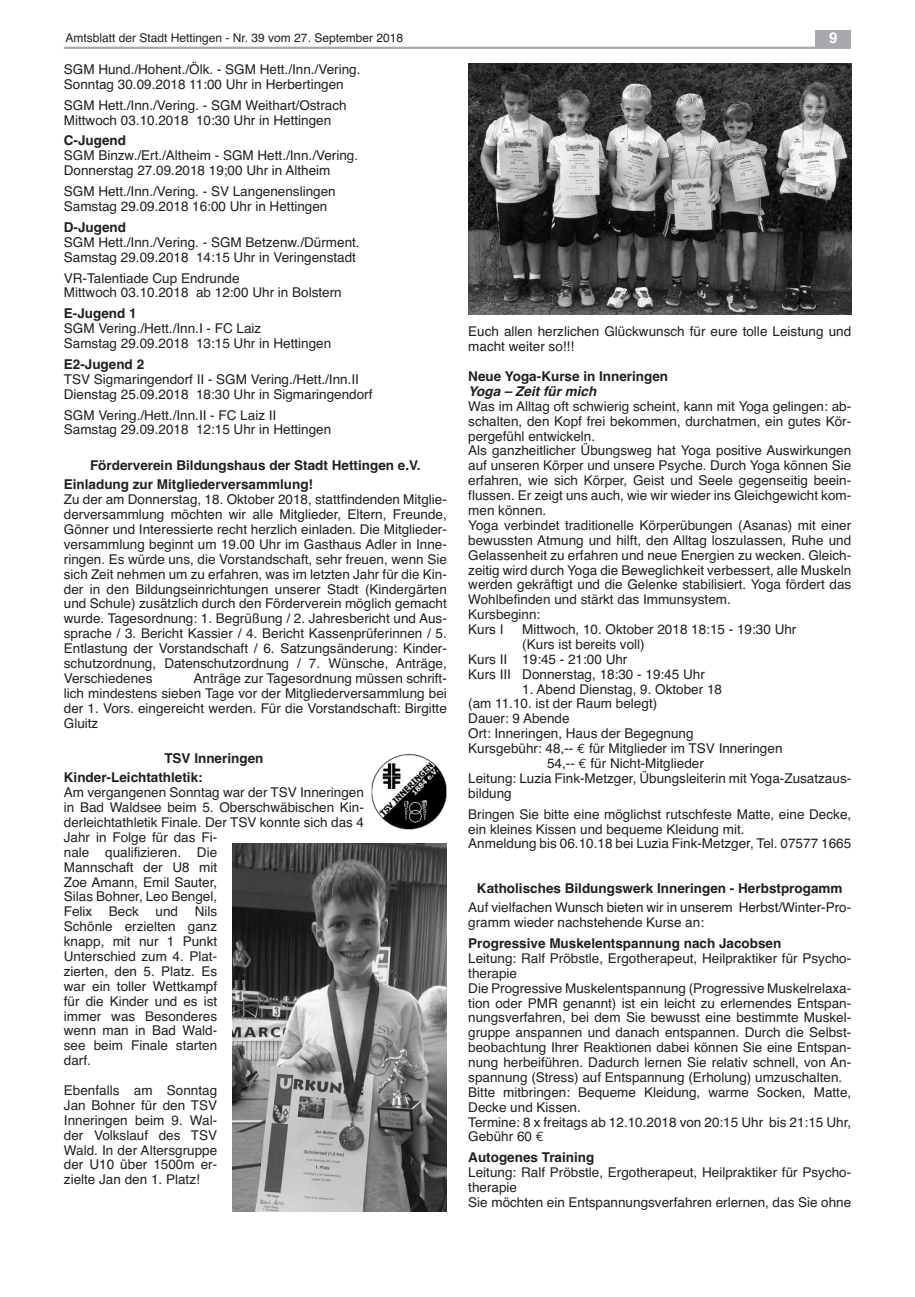
<style>
.page{position:relative;width:915px;height:1297px;background:#fff}
.page>*{position:absolute;margin:0;border:0;box-sizing:border-box;transform-origin:0 0}
.t1{font:700 15px "Helvetica";color:#fff}
.t2{font:13.5px/14.9px "Helvetica";color:#231f20}
.t3{font:700 13.5px/19.2px "Helvetica";color:#231f20}
.t4{font:italic 700 13.5px "Helvetica";color:#231f20}
.t5{font:12px "Helvetica";color:#231f20}
.s1{font-family:"Euro Mono"}
</style>
<div class="page">
<img style="left:371px;top:754px;width:75px;height:75px">
<img style="left:468px;top:64px;width:382px;height:250px">
<img style="left:232px;top:843px;width:214px;height:369px">
<hr style="left:64px;top:47px;width:786px;height:2px;background:#a8a9ad">
<div style="left:815px;top:30px;width:35px;height:17px;background:#a8a9ad"></div>
<p class="t5" style="left:65px;top:31px;width:339px">Amtsblatt der Stadt Hettingen - Nr. 39 vom 27. September 2018</p>
<p class="t1" style="left:829px;top:29px;width:10px">9</p>
<p class="t2" style="left:64px;top:62px;width:298px">SGM Hund./Hohent./Ölk. - SGM Hett./Inn./Vering.<br>Sonntag 30.09.2018 11:00 Uhr in Herbertingen</p>
<p class="t2" style="left:64px;top:98px;width:284px">SGM Hett./Inn./Vering. - SGM Weithart/Ostrach<br>Mittwoch 03.10.2018 10:30 Uhr in Hettingen</p>
<p class="t3" style="left:64px;top:131px;width:64px">C-Jugend</p>
<p class="t2" style="left:64px;top:148px;width:296px">SGM Binzw./Ert./Altheim - SGM Hett./Inn./Vering.<br>Donnerstag 27.09.2018 19;00 Uhr in Altheim</p>
<p class="t2" style="left:64px;top:184px;width:273px">SGM Hett./Inn./Vering. - SV Langenenslingen<br>Samstag 29.09.2018 16:00 Uhr in Hettingen</p>
<p class="t3" style="left:64px;top:218px;width:64px">D-Jugend</p>
<p class="t2" style="left:64px;top:235px;width:297px">SGM Hett./Inn./Vering. - SGM Betzenw./Dürment.<br>Samstag 29.09.2018 14:15 Uhr in Veringenstadt</p>
<p class="t2" style="left:64px;top:270px;width:279px">VR-Talentiade Cup Endrunde<br>Mittwoch 03.10.2018 ab 12:00 Uhr in Bolstern</p>
<p class="t3" style="left:64px;top:304px;width:74px">E-Jugend 1</p>
<p class="t2" style="left:64px;top:321px;width:269px">SGM Vering./Hett./Inn.I - FC Laiz<br>Samstag 29.09.2018 13:15 Uhr in Hettingen</p>
<p class="t3" style="left:64px;top:355px;width:82px">E2-Jugend 2</p>
<p class="t2" style="left:64px;top:372px;width:310px">TSV Sigmaringendorf II - SGM Vering./Hett./Inn.II<br>Dienstag 25.09.2018 18:30 Uhr in Sigmaringendorf</p>
<p class="t2" style="left:64px;top:407px;width:269px">SGM Vering./Hett./Inn.II - FC Laiz II<br>Samstag 29.09.2018 12:15 Uhr in Hettingen</p>
<p class="t3" style="left:64px;top:456px;width:358px;text-indent:26px">Förderverein Bildungshaus der Stadt Hettingen e.V.<br>Einladung zur Mitgliederversammlung!</p>
<p class="t2" style="left:64px;top:492px;width:384px;text-align:justify">Zu der am Donnerstag, 18. Oktober 2018, stattfindenden Mitglie&shy;derversammlung möchten wir alle Mitglieder, Eltern, Freunde, Gönner und Interessierte recht herzlich einladen. Die Mitglieder&shy;versammlung beginnt um 19.00 Uhr im Gasthaus Adler in Inne&shy;ringen. Es würde uns, die Vorstandschaft, sehr freuen, wenn Sie sich Zeit nehmen um zu erfahren, was im letzten Jahr für die Kin&shy;der in den Bildungseinrichtungen unserer Stadt (Kindergärten und Schule) zusätzlich durch den Förderverein möglich gemacht wurde. Tagesordnung: 1. Begrüßung / 2. Jahresbericht und Aus&shy;sprache / 3. Bericht Kassier / 4. Bericht Kassenprüferinnen / 5.<br>Entlastung der Vorstandschaft / 6. Satzungsänderung: Kinder&shy;schutzordnung, Datenschutzordnung / 7. Wünsche, Anträge, Verschiedenes</p>
<p class="t2" style="left:64px;top:671px;width:384px;text-align:justify;text-indent:130px">Anträge zur Tagesordnung müssen schrift&shy;lich mindestens sieben Tage vor der Mitgliederversammlung bei der 1. Vors. eingereicht werden. Für die Vorstandschaft: Birgitte Gluitz</p>
<p class="t3" style="left:64px;top:749px;width:201px;text-indent:100px">TSV Inneringen<br>Kinder-Leichtathletik:</p>
<p class="t2" style="left:64px;top:785px;width:301px">Am vergangenen Sonntag war der TSV Inneringen in Bad Waldsee beim 5. Oberschwäbischen Kin&shy;derleichtathletik Finale. Der TSV konnte sich das 4<br>Jahr in Folge für das Fi-<br>nale qualifizieren. Die<br>Mannschaft der U8 mit<br>Zoe Amann, Emil Sauter,<br>Silas Bohner, Leo Bengel,<br>Felix Beck und Nils<br>Schönle erzielten ganz<br>knapp, mit nur 1 Punkt<br>Unterschied zum 4. Plat-<br>zierten, den 5. Platz. Es<br>war ein toller Wettkampf<br>für die Kinder und es ist<br>immer was Besonderes<br>wenn man in Bad Wald-<br>see beim Finale starten<br>darf.</p>
<p class="t2" style="left:64px;top:1083px;width:155px;text-align:justify">Ebenfalls am Sonntag Jan Bohner für den TSV Inneringen beim 9. Wal&shy;der Volkslauf des TSV Wald. In der Altersgruppe der U10 über 1500m er&shy;zielte Jan den 1. Platz!</p>
<p class="t2" style="left:468px;top:324px;width:384px">Euch allen herzlichen Glückwunsch für eure tolle Leistung und macht weiter so!!!</p>
<p class="t3" style="left:468px;top:367px;width:201px">Neue Yoga-Kurse in Inneringen</p>
<p class="t4" style="left:468px;top:383px;width:130px">Yoga – Zeit für mich</p>
<p class="t2" style="left:468px;top:399px;width:384px">Was im Alltag oft schwierig scheint, kann mit Yoga gelingen: ab&shy;schalten, den Kopf frei bekommen, durchatmen, ein gutes Kör&shy;pergefühl entwickeln.<br>Als ganzheitlicher Übungsweg hat Yoga positive Auswirkungen auf unseren Körper und unsere Psyche. Durch Yoga können Sie erfahren, wie sich Körper, Geist und Seele gegenseitig beein&shy;flussen. Er zeigt uns auch, wie wir wieder ins Gleichgewicht kom&shy;men können.<br>Yoga verbindet traditionelle Körperübungen (Asanas) mit einer bewussten Atmung und hilft, den Alltag loszulassen, Ruhe und Gelassenheit zu erfahren und neue Energien zu wecken. Gleich&shy;zeitig wird durch Yoga die Beweglichkeit verbessert, alle Muskeln werden gekräftigt und die Gelenke stabilisiert. Yoga fördert das Wohlbefinden und stärkt das Immunsystem.<br>Kursbeginn:<br>Kurs I</p>
<p class="t2" style="left:522px;top:622px;width:275px">Mittwoch, 10. Oktober 2018 18:15 - 19:30 Uhr</p>
<p class="t2" style="left:522px;top:637px;width:124px">(Kurs ist bereits voll)</p>
<p class="t2" style="left:468px;top:652px;width:161px">Kurs II 19:45 - 21:00 Uhr</p>
<p class="t2" style="left:468px;top:667px;width:238px">Kurs III Donnerstag, 18:30 - 19:45 Uhr</p>
<p class="t2" style="left:522px;top:681px;width:201px">1. Abend Dienstag, 9. Oktober 18</p>
<p class="t2" style="left:468px;top:696px;width:190px">(am 11.10. ist der Raum belegt)</p>
<p class="t2" style="left:468px;top:711px;width:103px">Dauer: 9 Abende</p>
<p class="t2" style="left:468px;top:726px;width:227px">Ort: Inneringen, Haus der Begegnung</p>
<p class="t2" style="left:468px;top:741px;width:315px">Kursgebühr: 48,-- <span class="s1">€</span> für Mitglieder im TSV Inneringen</p>
<p class="t2" style="left:547px;top:756px;width:158px">54,-- <span class="s1">€</span> für Nicht-Mitglieder</p>
<p class="t2" style="left:468px;top:771px;width:384px">Leitung: Luzia Fink-Metzger, Übungsleiterin mit Yoga-Zusatzaus-</p>
<p class="t2" style="left:468px;top:786px;width:45px">bildung</p>
<p class="t2" style="left:468px;top:807px;width:384px">Bringen Sie bitte eine möglichst rutschfeste Matte, eine Decke, ein kleines Kissen und bequeme Kleidung mit.<br>Anmeldung bis 06.10.18 bei Luzia Fink-Metzger, Tel. 07577 1665</p>
<p class="t3" style="left:477px;top:879px;width:367px">Katholisches Bildungswerk Inneringen - Herbstprogamm</p>
<p class="t2" style="left:468px;top:900px;width:384px">Auf vielfachen Wunsch bieten wir in unserem Herbst/Winter-Pro&shy;gramm wieder nachstehende Kurse an:</p>
<p class="t3" style="left:468px;top:934px;width:314px">Progressive Muskelentspannung nach Jacobsen</p>
<p class="t2" style="left:468px;top:951px;width:384px">Leitung: Ralf Pröbstle, Ergotherapeut, Heilpraktiker für Psycho&shy;therapie<br>Die Progressive Muskelentspannung (Progressive Muskelrelaxa&shy;tion oder PMR genannt) ist ein leicht zu erlernendes Entspan&shy;nungsverfahren, bei dem Sie bewusst eine bestimmte Muskel&shy;gruppe anspannen und danach entspannen. Durch die Selbst&shy;beobachtung Ihrer Reaktionen dabei können Sie eine Entspan&shy;nung herbeiführen. Dadurch lernen Sie relativ schnell, von An&shy;spannung (Stress) auf Entspannung (Erholung) umzuschalten.<br>Bitte mitbringen: Bequeme Kleidung, warme Socken, Matte, Decke und Kissen.<br>Termine: 8 x freitags ab 12.10.2018 von 20:15 Uhr bis 21:15 Uhr, Gebühr 60 <span class="s1">€</span></p>
<p class="t3" style="left:468px;top:1148px;width:128px">Autogenes Training</p>
<p class="t2" style="left:468px;top:1165px;width:384px">Leitung: Ralf Pröbstle, Ergotherapeut, Heilpraktiker für Psycho&shy;therapie<br>Sie möchten ein Entspannungsverfahren erlernen, das Sie ohne</p>
</div>
